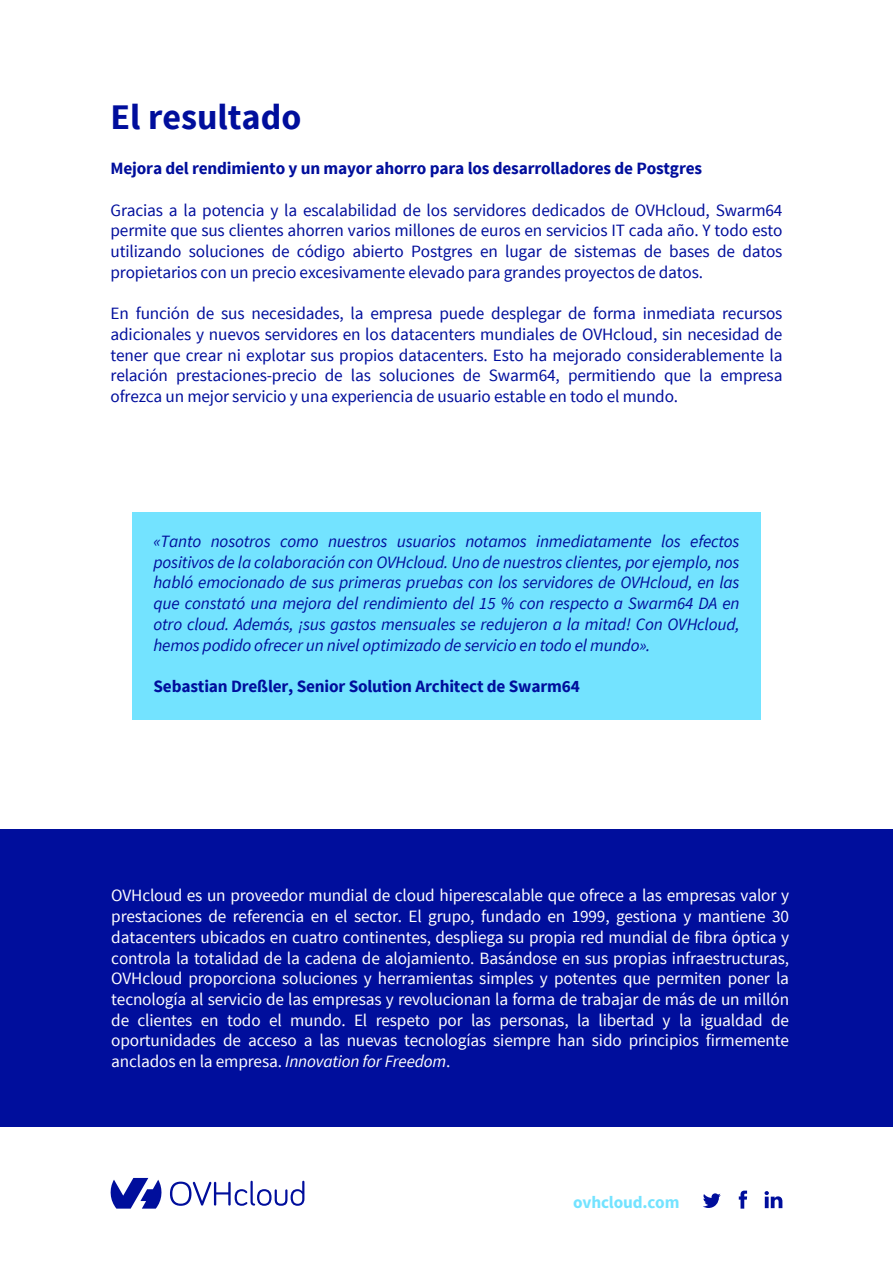
<style>
.page{position:relative;width:893px;height:1263px;background:#fff}
.page>*{position:absolute;margin:0;border:0;box-sizing:border-box;transform-origin:0 0}
.t1{font:700 36px "Source Sans Pro";color:#000e9c}
.t2{font:17.25px/20.7px "Source Sans Pro";letter-spacing:-.01em;color:#000e9c;text-align:justify}
.t3{font:17.25px/20.7px "Source Sans Pro";letter-spacing:-.01em;color:#fff;text-align:justify}
.t4{font:italic 17.25px/20.9px "Source Sans Pro";letter-spacing:-.01em;color:#000e9c;text-align:justify}
.t5{font:700 17.25px "Source Sans Pro";letter-spacing:-.01em;color:#000e9c}
.t6{font:700 17.25px "Source Sans Pro";letter-spacing:-.01em;color:#73e3ff}
.s1{font-style:italic}
</style>
<div class="page">
<svg style="left:110px;top:1178px;width:52px;height:30px"></svg>
<svg style="left:170px;top:1181px;width:134px;height:25px"></svg>
<svg style="left:739px;top:1190px;width:8px;height:18px"></svg>
<svg style="left:765px;top:1191px;width:17px;height:17px"></svg>
<svg style="left:703px;top:1193px;width:18px;height:15px"></svg>
<div style="left:0;top:829px;width:893px;height:298px;background:#000e9c"></div>
<div style="left:132px;top:512px;width:629px;height:207px;background:#73e3ff"></div>
<h1 class="t1" style="left:111px;top:94px;width:192px">El resultado</h1>
<p class="t5" style="left:111px;top:158px;width:593px">Mejora del rendimiento y un mayor ahorro para los desarrolladores de Postgres</p>
<p class="t2" style="left:111px;top:200px;width:673px">Gracias a la potencia y la escalabilidad de los servidores dedicados de OVHcloud, Swarm64 permite que sus clientes ahorren varios millones de euros en servicios IT cada año. Y todo esto utilizando soluciones de código abierto Postgres en lugar de sistemas de bases de datos propietarios con un precio excesivamente elevado para grandes proyectos de datos.</p>
<p class="t2" style="left:111px;top:303px;width:673px">En función de sus necesidades, la empresa puede desplegar de forma inmediata recursos adicionales y nuevos servidores en los datacenters mundiales de OVHcloud, sin necesidad de tener que crear ni explotar sus propios datacenters. Esto ha mejorado considerablemente la relación prestaciones-precio de las soluciones de Swarm64, permitiendo que la empresa ofrezca un mejor servicio y una experiencia de usuario estable en todo el mundo.</p>
<p class="t4" style="left:153px;top:531px;width:588px">«Tanto nosotros como nuestros usuarios notamos inmediatamente los efectos positivos de la colaboración con OVHcloud. Uno de nuestros clientes, por ejemplo, nos habló emocionado de sus primeras pruebas con los servidores de OVHcloud, en las que constató una mejora del rendimiento del 15 % con respecto a Swarm64 DA en otro cloud. Además, ¡sus gastos mensuales se redujeron a la mitad! Con OVHcloud, hemos podido ofrecer un nivel optimizado de servicio en todo el mundo».</p>
<p class="t5" style="left:153px;top:675px;width:428px">Sebastian Dreßler, Senior Solution Architect de Swarm64</p>
<p class="t3" style="left:111px;top:886px;width:679px">OVHcloud es un proveedor mundial de cloud hiperescalable que ofrece a las empresas valor y prestaciones de referencia en el sector. El grupo, fundado en 1999, gestiona y mantiene 30 datacenters ubicados en cuatro continentes, despliega su propia red mundial de fibra óptica y controla la totalidad de la cadena de alojamiento. Basándose en sus propias infraestructuras, OVHcloud proporciona soluciones y herramientas simples y potentes que permiten poner la tecnología al servicio de las empresas y revolucionan la forma de trabajar de más de un millón de clientes en todo el mundo. El respeto por las personas, la libertad y la igualdad de oportunidades de acceso a las nuevas tecnologías siempre han sido principios firmemente anclados en la empresa. <span class="s1">Innovation for Freedom</span>.</p>
<p class="t6" style="left:573px;top:1191px;width:108px">ovhcloud.com</p>
</div>
